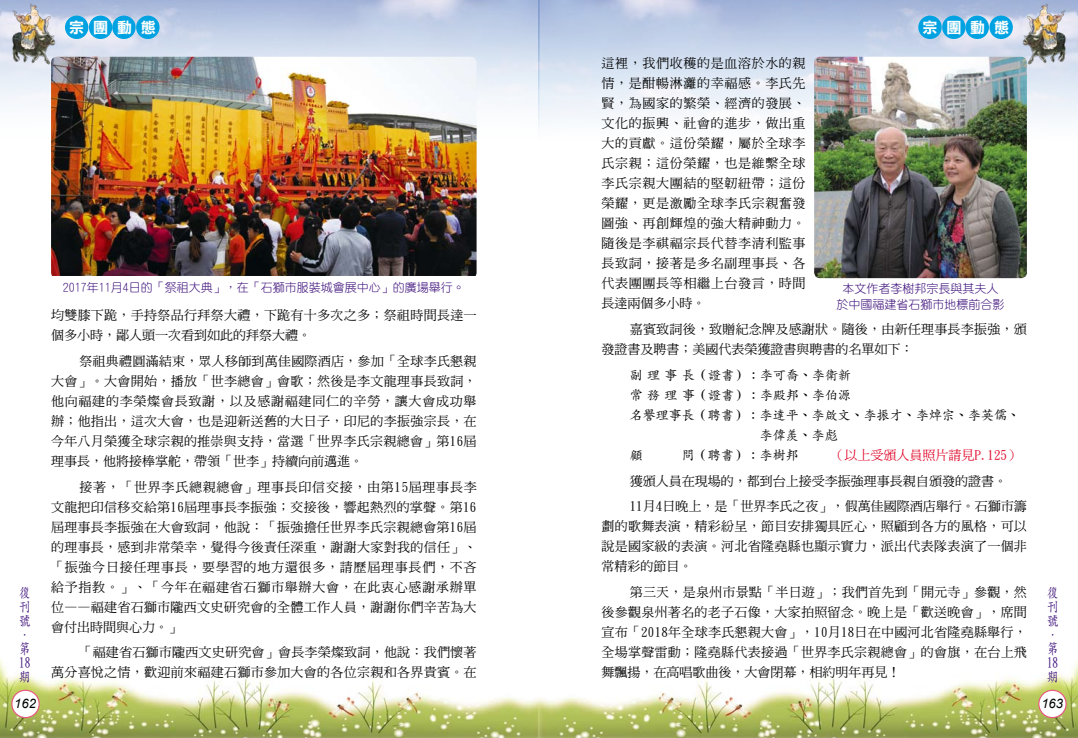
<style>
.page{position:relative;width:1078px;height:738px;background:#fff}
.page>*{position:absolute;margin:0;border:0;box-sizing:border-box;transform-origin:0 0}
.t1{font:15px "DF Li Hei Bd WIN BF";letter-spacing:.59em;color:#fffffd}
.t2{font:14px/14px "DF Li Kai Shu Md WIN BF";color:#3d107b;scale:.8 1}
.t3{font:13px/20px "DF Ming Md HK BF";letter-spacing:.02em;color:#000;text-align:justify}
.t4{font:13px "DF Li Kai Shu Md WIN BF";color:#000}
.t5{font:13px/25.7px "DF Ming Md HK BF";color:#000}
.t6{font:13px "DF Ming Md HK BF";color:#df0024}
.t7{font:italic 13px "Arial";color:#000}
.t8{font:12px/16px "DF Yuan W3 WIN BF";color:#3d107b;text-align:center}
</style>
<div class="page">
<img style="left:0;top:0;width:1077px;height:140px">
<div style="left:65px;top:16px;width:23px;height:23px;background:#00a2e2;border-radius:50%"></div>
<div style="left:89px;top:16px;width:23px;height:23px;background:#00a2e2;border-radius:50%"></div>
<div style="left:112px;top:16px;width:24px;height:23px;background:#00a2e2;border-radius:50%"></div>
<div style="left:136px;top:16px;width:23px;height:23px;background:#00a2e2;border-radius:50%"></div>
<img style="left:0;top:3px;width:62px;height:62px">
<img style="left:0;top:659px;width:1077px;height:78px">
<div style="left:12px;top:689px;width:27px;height:28px;background:#feffff;border-radius:50%"></div>
<div style="left:11px;top:689px;width:29px;height:28px;border:1px solid #ea5580;border-radius:50%"></div>
<img style="left:539px;top:0;width:1px;height:140px">
<div style="left:918px;top:16px;width:23px;height:23px;background:#00a2e2;border-radius:50%"></div>
<div style="left:941px;top:16px;width:24px;height:23px;background:#00a2e2;border-radius:50%"></div>
<div style="left:965px;top:16px;width:23px;height:23px;background:#00a2e2;border-radius:50%"></div>
<div style="left:989px;top:16px;width:23px;height:23px;background:#00a2e2;border-radius:50%"></div>
<img style="left:1015px;top:3px;width:62px;height:62px">
<div style="left:1038px;top:689px;width:27px;height:28px;background:#feffff;border-radius:50%"></div>
<div style="left:1037px;top:689px;width:29px;height:28px;border:1px solid #ea5580;border-radius:50%"></div>
<img style="left:51px;top:57px;width:425px;height:219px">
<img style="left:814px;top:57px;width:212px;height:221px">
<p class="t1" style="left:69px;top:20px;width:88px">宗團動態</p>
<p class="t2" style="left:19px;top:585px;width:16px">復刊號．第<br>18期</p>
<p class="t7" style="left:14px;top:694px;width:23px">162</p>
<p class="t8" style="left:63px;top:279px;width:403px">2017年11月4日的「祭祖大典」，在「石獅市服裝城會展中心」的廣場舉行。</p>
<p class="t3" style="left:51px;top:305px;width:427px">均雙膝下跪，手持祭品行拜祭大禮，下跪有十多次之多；祭祖時間長達一個多小時，鄙人頭一次看到如此的拜祭大禮。</p>
<p class="t3" style="left:51px;top:350px;width:427px;text-indent:28px">祭祖典禮圓滿結束，眾人移師到萬佳國際酒店，參加「全球李氏懇親大會」。大會開始，播放「世李總會」會歌；然後是李文龍理事長致詞，他向福建的李榮燦會長致謝，以及感謝福建同仁的辛勞，讓大會成功舉辦；他指出，這次大會，也是迎新送舊的大日子，印尼的李振強宗長，在今年八月榮獲全球宗親的推崇與支持，當選「世界李氏宗親總會」第16屆理事長，他將接棒掌舵，帶領「世李」持續向前邁進。</p>
<p class="t3" style="left:51px;top:476px;width:427px;text-indent:28px">接著，「世界李氏總親總會」理事長印信交接，由第15屆理事長李文龍把印信移交給第16屆理事長李振強；交接後，響起熱烈的掌聲。第16屆理事長李振強在大會致詞，他說：「振強擔任世界李氏宗親總會第16屆的理事長，感到非常榮幸，覺得今後責任深重，謝謝大家對我的信任」、「振強今日接任理事長，要學習的地方還很多，請歷屆理事長們，不吝給予指教。」、「今年在福建省石獅市舉辦大會，在此衷心感謝承辦單位——福建省石獅市隴西文史研究會的全體工作人員，謝謝你們辛苦為大會付出時間與心力。」</p>
<p class="t3" style="left:51px;top:642px;width:427px;text-align:right">「福建省石獅市隴西文史研究會」會長李榮燦致詞，他說：我們懷著<br>萬分喜悅之情，歡迎前來福建石獅市參加大會的各位宗親和各界貴賓。在</p>
<p class="t1" style="left:922px;top:20px;width:88px">宗團動態</p>
<p class="t3" style="left:601px;top:53px;width:206px">這裡，我們收穫的是血溶於水的親情，是酣暢淋灕的幸福感。李氏先賢，為國家的繁榮、經濟的發展、文化的振興、社會的進步，做出重大的貢獻。這份榮耀，屬於全球李氏宗親；這份榮耀，也是維繫全球李氏宗親大團結的堅韌紐帶；這份榮耀，更是激勵全球李氏宗親奮發圖強、再創輝煌的強大精神動力。隨後是李祺福宗長代替李清利監事長致詞，接著是多名副理事長、各代表團團長等相繼上台發言，時間長達兩個多小時。</p>
<p class="t3" style="left:601px;top:319px;width:427px;text-indent:28px">嘉賓致詞後，致贈紀念牌及感謝狀。隨後，由新任理事長李振強，頒發證書及聘書；美國代表榮獲證書與聘書的名單如下：</p>
<p class="t4" style="left:629px;top:368px;width:223px">副理事長（證書）：李可喬、李衛新</p>
<p class="t4" style="left:629px;top:388px;width:223px">常務理事（證書）：李殿邦、李伯源</p>
<p class="t4" style="left:629px;top:408px;width:391px">名譽理事長（聘書）：李達平、李啟文、李振才、李焯宗、李英儒、</p>
<p class="t4" style="left:759px;top:428px;width:79px">李偉羨、李彪</p>
<p class="t4" style="left:629px;top:448px;width:14px">顧</p>
<p class="t4" style="left:681px;top:448px;width:118px">問（聘書）：李樹邦</p>
<p class="t6" style="left:831px;top:448px;width:190px">（以上受頒人員照片請見P.125）</p>
<p class="t5" style="left:629px;top:467px;width:398px">獲頒人員在現場的，都到台上接受李振強理事長親自頒發的證書。<br>11月4日晚上，是「世界李氏之夜」，假萬佳國際酒店舉行。石獅市籌</p>
<p class="t3" style="left:601px;top:516px;width:427px">劃的歌舞表演，精彩紛呈，節目安排獨具匠心，照顧到各方的風格，可以說是國家級的表演。河北省隆堯縣也顯示實力，派出代表隊表演了一個非常精彩的節目。</p>
<p class="t3" style="left:601px;top:581px;width:427px;text-indent:28px">第三天，是泉州市景點「半日遊」；我們首先到「開元寺」參觀，然後參觀泉州著名的老子石像，大家拍照留念。晚上是「歡送晚會」，席間宣布「2018年全球李氏懇親大會」，10月18日在中國河北省隆堯縣舉行，全場掌聲雷動；隆堯縣代表接過「世界李氏宗親總會」的會旗，在台上飛舞飄揚，在高唱歌曲後，大會閉幕，相約明年再見！</p>
<p class="t8" style="left:836px;top:280px;width:169px">本文作者李樹邦宗長與其夫人於中國福建省石獅市地標前合影</p>
<p class="t2" style="left:1046px;top:585px;width:15px">復刊號．第<br>18期</p>
<p class="t7" style="left:1041px;top:694px;width:23px">163</p>
</div>
